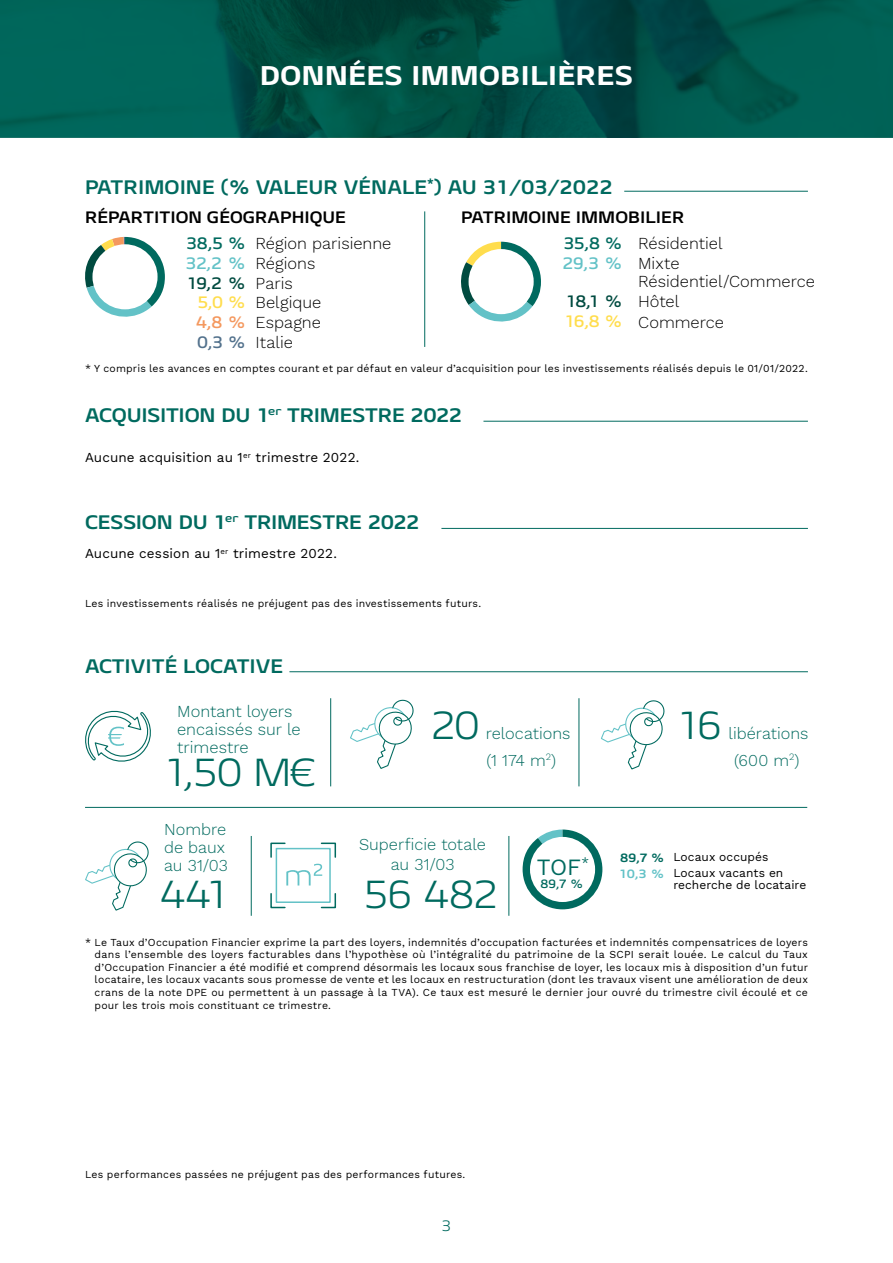
<style>
.page{position:relative;width:893px;height:1263px;background:#fff}
.page>*{position:absolute;margin:0;border:0;box-sizing:border-box;transform-origin:0 0}
.t1{font:300 39px "Geon Expanded";letter-spacing:-.03em;color:#006a5f}
.t2{font:800 27px "Geon Expanded";color:#fff}
.t3{font:22.95px "Work Sans";color:#006a5f}
.t4{font:700 19.5px "Geon Expanded";letter-spacing:-.005em;color:#006a5f}
.t5{font:300 16.5px/19.8px "Work Sans";color:#000}
.t6{font:700 16.5px "Geon Expanded";color:#000}
.t7{font:300 16.5px/18px "Work Sans";color:#006a5f}
.t8{font:500 16.5px "Geon Expanded";color:#006a5f}
.t9{font:500 16.5px "Geon Expanded";color:#63c2c7}
.t10{font:500 16.5px "Geon Expanded";color:#004b40}
.t11{font:500 16.5px "Geon Expanded";color:#ffdd4d}
.t12{font:500 16.5px "Geon Expanded";color:#f4985e}
.t13{font:500 16.5px "Geon Expanded";color:#52718c}
.t14{font:300 16.35px/26.4px "Work Sans";color:#006a5f}
.t15{font:300 15px "Geon Expanded";color:#006a5f}
.t16{font:13.5px "Work Sans";letter-spacing:.01em;color:#000}
.t17{font:13.35px "Work Sans";color:#006a5f}
.t18{font:12px/16.2px "Work Sans";letter-spacing:.005em;color:#000}
.t19{font:700 12px "Geon Expanded";color:#006a5f}
.t20{font:700 12px "Geon Expanded";color:#63c2c7}
.t21{font:500 12px "Geon Expanded";color:#006a5f}
.t22{font:10.5px/12.6px "Work Sans";letter-spacing:.02em;color:#000;text-align:justify}
</style>
<div class="page">
<svg style="left:0;top:0;width:893px;height:138px;background:#00564c"></svg>
<hr style="left:424px;top:211px;width:1px;height:136px;background:#006a5f">
<hr style="left:624px;top:191px;width:184px;height:1px;background:#006a5f">
<svg style="left:85px;top:237px;width:80px;height:80px"></svg>
<div style="left:92px;top:244px;width:66px;height:65px;background:#fff;border-radius:50%"></div>
<svg style="left:461px;top:242px;width:80px;height:79px"></svg>
<div style="left:469px;top:249px;width:65px;height:65px;background:#fff;border-radius:50%"></div>
<hr style="left:85px;top:807px;width:722px;height:1px;background:#006a5f">
<hr style="left:251px;top:836px;width:1px;height:80px;background:#006a5f">
<hr style="left:508px;top:836px;width:1px;height:80px;background:#006a5f">
<hr style="left:330px;top:698px;width:1px;height:88px;background:#006a5f">
<hr style="left:579px;top:698px;width:1px;height:88px;background:#006a5f">
<hr style="left:289px;top:671px;width:519px;height:1px;background:#006a5f">
<hr style="left:483px;top:421px;width:325px;height:1px;background:#006a5f">
<svg style="left:270px;top:842px;width:67px;height:67px"></svg>
<svg style="left:85px;top:841px;width:64px;height:70px"></svg>
<svg style="left:601px;top:700px;width:64px;height:70px"></svg>
<svg style="left:350px;top:699px;width:64px;height:70px"></svg>
<svg style="left:85px;top:710px;width:66px;height:52px"></svg>
<svg style="left:523px;top:829px;width:79px;height:80px"></svg>
<div style="left:530px;top:837px;width:65px;height:65px;background:#fff;border-radius:50%"></div>
<hr style="left:441px;top:528px;width:367px;height:1px;background:#006a5f">
<h2 class="t2" style="left:260px;top:58px;width:375px">DONNÉES IMMOBILIÈRES</h2>
<h3 class="t4" style="left:85px;top:174px;width:529px">PATRIMOINE (% VALEUR VÉNALE<sup>*</sup>) AU 31/03/2022</h3>
<h3 class="t6" style="left:85px;top:207px;width:262px">RÉPARTITION GÉOGRAPHIQUE</h3>
<h3 class="t6" style="left:461px;top:207px;width:225px">PATRIMOINE IMMOBILIER</h3>
<h3 class="t8" style="left:563px;top:232px;width:60px">35,8 %</h3>
<h3 class="t9" style="left:562px;top:253px;width:61px">29,3 %</h3>
<h3 class="t10" style="left:566px;top:291px;width:58px">18,1 %</h3>
<h3 class="t11" style="left:564px;top:311px;width:60px">16,8 %</h3>
<h3 class="t5" style="left:256px;top:233px;width:137px">Région parisienne<br>Régions<br>Paris<br>Belgique<br>Espagne<br>Italie</h3>
<h3 class="t5" style="left:638px;top:233px;width:86px">Résidentiel<br>Mixte</h3>
<h3 class="t5" style="left:638px;top:271px;width:178px">Résidentiel/Commerce<br>Hôtel<br>Commerce</h3>
<h3 class="t8" style="left:186px;top:232px;width:61px">38,5 %</h3>
<h3 class="t9" style="left:186px;top:252px;width:62px">32,2 %</h3>
<h3 class="t10" style="left:187px;top:272px;width:60px">19,2 %</h3>
<h3 class="t11" style="left:197px;top:292px;width:50px">5,0 %</h3>
<h3 class="t12" style="left:196px;top:312px;width:51px">4,8 %</h3>
<h3 class="t13" style="left:197px;top:331px;width:50px">0,3 %</h3>
<p class="t22" style="left:85px;top:362px;width:724px">* Y compris les avances en comptes courant et par défaut en valeur d’acquisition pour les investissements réalisés depuis le 01/01/2022.</p>
<h3 class="t4" style="left:85px;top:402px;width:379px">ACQUISITION DU 1<sup>er</sup> TRIMESTRE 2022</h3>
<p class="t16" style="left:85px;top:447px;width:276px">Aucune acquisition au 1<sup>er</sup> trimestre 2022.</p>
<h3 class="t4" style="left:85px;top:509px;width:336px">CESSION DU 1<sup>er</sup> TRIMESTRE 2022</h3>
<p class="t16" style="left:85px;top:543px;width:253px">Aucune cession au 1<sup>er</sup> trimestre 2022.</p>
<p class="t22" style="left:85px;top:597px;width:398px">Les investissements réalisés ne préjugent pas des investissements futurs.</p>
<h3 class="t4" style="left:85px;top:654px;width:200px">ACTIVITÉ LOCATIVE</h3>
<h3 class="t7" style="left:177px;top:702px;width:125px">Montant loyers encaissés sur le trimestre</h3>
<h1 class="t1" style="left:163px;top:747px;width:154px">1,50 M€</h1>
<h3 class="t14" style="left:164px;top:820px;width:65px;line-height:18px">Nombre de baux au 31/03</h3>
<h1 class="t1" style="left:160px;top:869px;width:71px">441</h1>
<h1 class="t1" style="left:431px;top:700px;width:50px">20</h1>
<h3 class="t14" style="left:486px;top:720px;width:86px">relocations (1 174 m<sup>2</sup>)</h3>
<h1 class="t1" style="left:676px;top:700px;width:47px">16</h1>
<h3 class="t14" style="left:728px;top:720px;width:82px;text-align:center">libérations (600 m<sup>2</sup>)</h3>
<h3 class="t14" style="left:359px;top:834px;width:128px;line-height:19.5px;text-align:center">Superficie totale au 31/03</h3>
<h1 class="t1" style="left:364px;top:869px;width:136px">56 482</h1>
<p class="t19" style="left:620px;top:850px;width:46px">89,7 %</p>
<p class="t17" style="left:581px;top:853px;width:9px">*</p>
<h3 class="t3" style="left:537px;top:850px;width:46px">TOF</h3>
<p class="t20" style="left:619px;top:866px;width:46px">10,3 %</p>
<p class="t21" style="left:540px;top:876px;width:44px">89,7 %</p>
<p class="t18" style="left:673px;top:848px;width:112px">Locaux occupés<br>Locaux vacants en</p>
<p class="t18" style="left:673px;top:877px;width:135px">recherche de locataire</p>
<p class="t22" style="left:95px;top:935px;width:715px;text-indent:-10px">* Le Taux d’Occupation Financier exprime la part des loyers, indemnités d’occupation facturées et indemnités compensatrices de loyers dans l’ensemble des loyers facturables dans l’hypothèse où l’intégralité du patrimoine de la SCPI serait louée. Le calcul du Taux d’Occupation Financier a été modifié et comprend désormais les locaux sous franchise de loyer, les locaux mis à disposition d’un futur locataire, les locaux vacants sous promesse de vente et les locaux en restructuration (dont les travaux visent une amélioration de deux crans de la note DPE ou permettent à un passage à la TVA). Ce taux est mesuré le dernier jour ouvré du trimestre civil écoulé et ce pour les trois mois constituant ce trimestre.</p>
<p class="t22" style="left:85px;top:1167px;width:382px">Les performances passées ne préjugent pas des performances futures.</p>
<h3 class="t15" style="left:442px;top:1216px;width:11px">3</h3>
</div>
